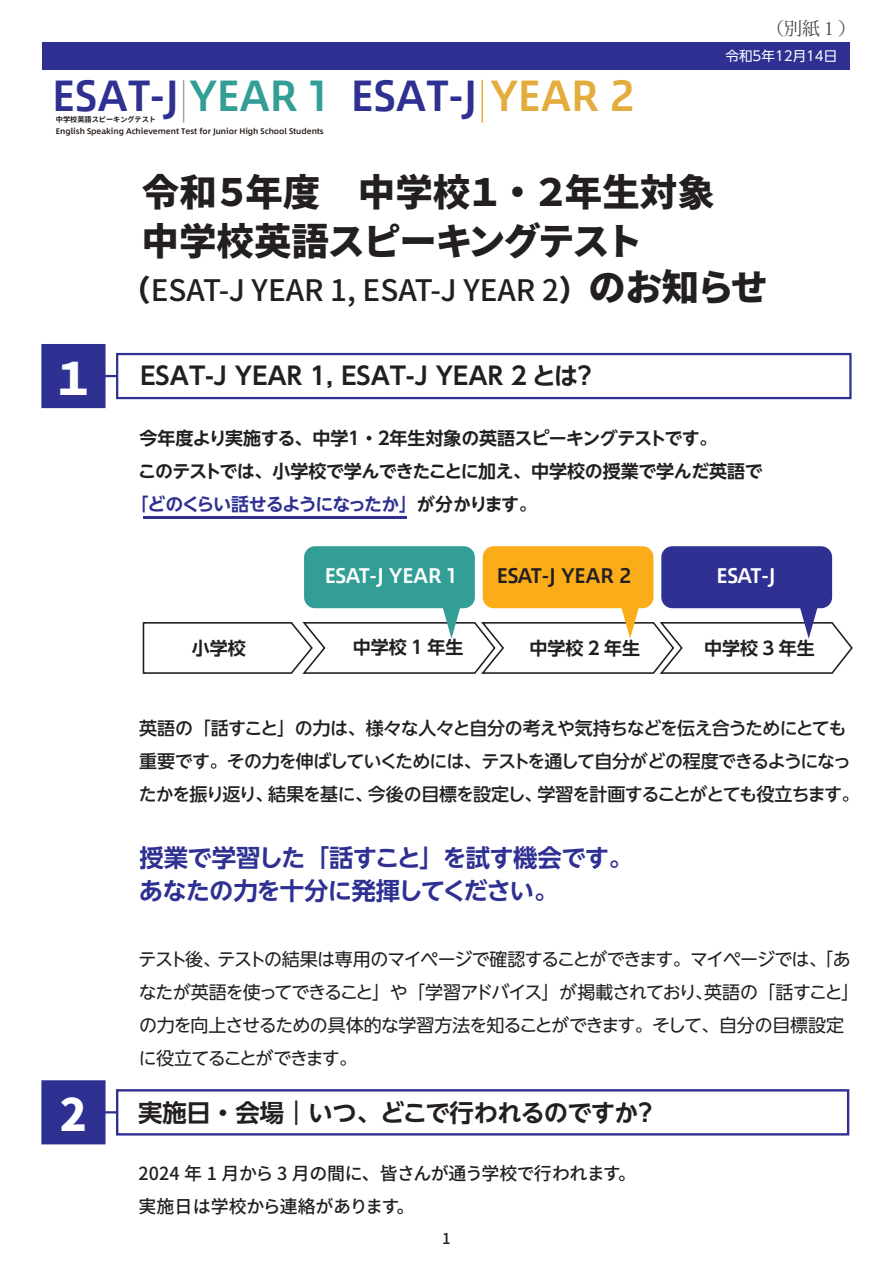
<style>
.page{position:relative;width:893px;height:1263px;background:#fff}
.page>*{position:absolute;margin:0;border:0;box-sizing:border-box;transform-origin:0 0}
.t1{font:800 44.55px "Source Han Sans";color:#fff}
.t2{font:500 44.25px "Between 1";color:#2e3092}
.t3{font:800 37.5px "Source Han Sans";color:#231f20}
.t4{font:800 37.5px "Source Han Sans";letter-spacing:-.035em;color:#231f20}
.t5{font:500 29.55px "Source Han Sans";color:#231f20}
.t6{font:700 24.45px/33px "UD Shin Go NT Pr 6 De";letter-spacing:-.035em;color:#2e3092}
.t7{font:700 24.45px "UD Shin Go NT Pr 6 De";color:#231f20}
.t8{font:700 24.45px "UD Shin Go NT Pr 6 De";letter-spacing:-.025em;color:#231f20}
.t9{font:500 21.45px "Between 1";letter-spacing:-.015em;color:#fff}
.t10{font:500 21.45px "Between 1";letter-spacing:-.01em;color:#231f20}
.t11{font:18px/33px "UD Shin Go NT Pr 6";letter-spacing:-.06em;color:#231f20}
.t12{font:500 18px/33px "UD Shin Go NT Pr 6";letter-spacing:-.055em;color:#231f20}
.t13{font:700 18px "UD Shin Go NT Pr 6 De";letter-spacing:-.02em;color:#231f20}
.t14{font:500 18px/33px "Source Han Sans";letter-spacing:-.02em;color:#231f20}
.t15{font:700 18px "UD Shin Go NT Pr 6 De";letter-spacing:-.075em;color:#2e3092}
.t16{font:18px "Koz Min Pr 6 N";color:#444}
.t17{font:500 15px "Source Han Sans";color:#231f20}
.t18{font:13.5px "UD Shin Go NT Pr 6";color:#fff}
.t19{font:500 8.25px "Between 1";color:#211814}
.t20{font:700 7.2px "Source Han Sans";color:#211814}
.s1{color:#329e96}
.s2{color:#e3ac3c}
.s3{font-weight:800}
.s4{font-weight:800;font-size:37.5px}
.s5{color:#231f20}
.s6{font-family:"Source Han Sans";font-weight:800;font-size:44.55px;color:#fff}
</style>
<div class="page">
<div style="left:43px;top:43px;width:807px;height:27px;background:#2e3092"></div>
<div style="left:41px;top:344px;width:65px;height:64px;background:#2e3092;border:2px solid #2e3092"></div>
<div style="left:661px;top:546px;width:171px;height:62px;background:#2e3092;border-radius:11px"></div>
<div style="left:483px;top:546px;width:170px;height:62px;background:#faad19;border-radius:11px"></div>
<div style="left:304px;top:546px;width:171px;height:62px;background:#329e96;border-radius:11px"></div>
<svg style="left:142px;top:563px;width:711px;height:111px"></svg>
<div style="left:41px;top:1080px;width:65px;height:64px;background:#2e3092;border:2px solid #2e3092"></div>
<div style="left:116px;top:1089px;width:733px;height:46px;border:2px solid #2e3092"></div>
<svg style="left:104px;top:352px;width:748px;height:48px"></svg>
<svg style="left:104px;top:1111px;width:13px;height:2px"></svg>
<hr style="left:183px;top:80px;width:1px;height:43px;background:#a2a5aa">
<hr style="left:481px;top:80px;width:2px;height:43px;background:#e3ac3c">
<hr style="left:143px;top:516px;width:263px;height:3px;background:#2e3092">
<p class="t16" style="left:766px;top:18px;width:91px">（別紙１）</p>
<h2 class="t2" style="left:52px;top:68px;width:584px">ESAT-J <span class="s1">YEAR 1</span> ESAT-J <span class="s2">YEAR 2</span></h2>
<p class="t20" style="left:56px;top:115px;width:102px">中学校英語スピーキングテスト</p>
<p class="t19" style="left:56px;top:126px;width:269px">English Speaking Achievement Test for Junior High School Students</p>
<p class="t18" style="left:726px;top:45px;width:113px">令和5年12月14日</p>
<h3 class="t3" style="left:142px;top:171px;width:574px">令和５年度　中学校１・２年生対象</h3>
<h1 class="t1" style="left:51px;top:353px;width:46px">１</h1>
<h3 class="t4" style="left:142px;top:220px;width:503px">中学校英語スピーキングテスト</h3>
<h3 class="t5" style="left:121px;top:273px;width:648px"><span class="s3">（</span>ESAT-J YEAR 1, ESAT-J YEAR 2<span class="s3">）</span><span class="s4">のお知らせ</span></h3>
<h3 class="t7" style="left:140px;top:356px;width:458px">ESAT-J YEAR 1, ESAT-J YEAR 2 とは？</h3>
<p class="t13" style="left:139px;top:424px;width:579px">今年度より実施する、中学１・２年生対象の英語スピーキングテストです。</p>
<p class="t13" style="left:138px;top:457px;width:626px">このテストでは、小学校で学んできたことに加え、中学校の授業で学んだ英語で</p>
<p class="t15" style="left:130px;top:490px;width:408px">「どのくらい話せるようになったか」<span class="s5">が分かります。</span></p>
<p class="t9" style="left:325px;top:562px;width:133px">ESAT-J YEAR 1</p>
<p class="t10" style="left:497px;top:562px;width:136px">ESAT-J YEAR 2</p>
<p class="t9" style="left:716px;top:562px;width:60px">ESAT-J</p>
<p class="t13" style="left:192px;top:633px;width:55px">小学校</p>
<p class="t13" style="left:353px;top:633px;width:112px">中学校 1 年生</p>
<p class="t13" style="left:529px;top:633px;width:112px">中学校 2 年生</p>
<p class="t13" style="left:704px;top:633px;width:112px">中学校 3 年生</p>
<p class="t12" style="left:139px;top:711px;width:722px">英語の「話すこと」の力は、様々な人々と自分の考えや気持ちなどを伝え合うためにとても重要です。その力を伸ばしていくためには、テストを通して自分がどの程度できるようになったかを振り返り、結果を基に、今後の目標を設定し、学習を計画することがとても役立ちます。</p>
<h3 class="t6" style="left:139px;top:841px;width:495px">授業で学習した「話すこと」を試す機会です。あなたの力を十分に発揮してください。</h3>
<p class="t11" style="left:139px;top:942px;width:722px">テスト後、テストの結果は専用のマイページで確認することができます。マイページでは、「あなたが英語を使ってできること」や「学習アドバイス」が掲載されており、英語の「話すこと」の力を向上させるための具体的な学習方法を知ることができます。そして、自分の目標設定に役立てることができます。</p>
<h3 class="t8" style="left:60px;top:1093px;width:599px"><span class="s6">2</span> 実施日・会場｜いつ、どこで行われるのですか？</h3>
<p class="t14" style="left:139px;top:1158px;width:499px">2024 年 1 月から 3 月の間に、皆さんが通う学校で行われます。実施日は学校から連絡があります。</p>
<p class="t17" style="left:442px;top:1230px;width:10px">1</p>
</div>
